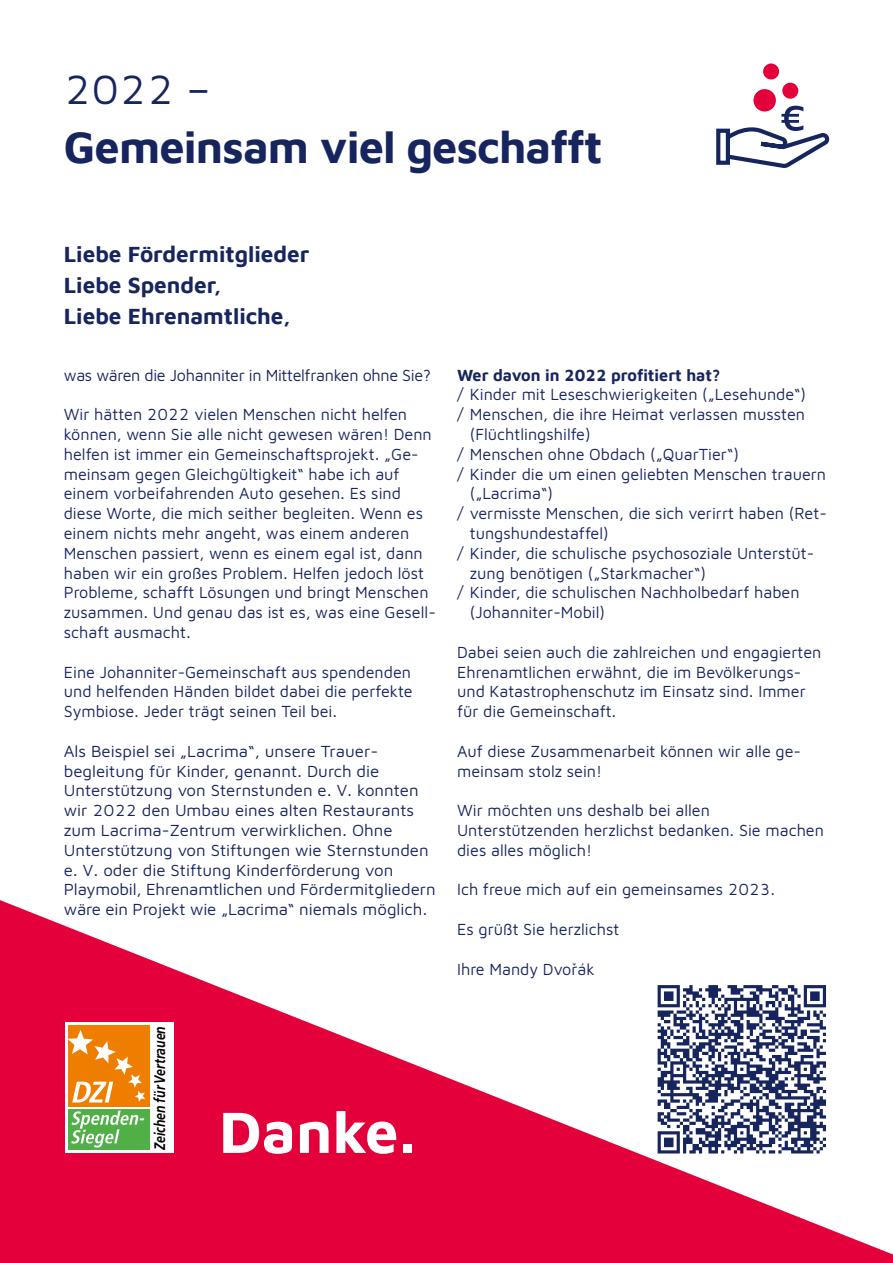
<style>
.page{position:relative;width:893px;height:1263px;background:#fff}
.page>*{position:absolute;margin:0;border:0;box-sizing:border-box;transform-origin:0 0}
.t1{font:700 60px "Maven Johanniter";color:#fff}
.t2{font:700 45px "Maven Johanniter";letter-spacing:-.02em;color:#17255f}
.t3{font:42px "Maven Johanniter";color:#17255f}
.t4{font:700 22.5px/31.2px "Maven Johanniter";color:#17255f}
.t5{font:16.5px/19.8px "Maven Johanniter";color:#17255f}
.t6{font:16.5px "Maven Johanniter";letter-spacing:-.02em;color:#17255f}
.t7{font:700 16.5px "Maven Johanniter";color:#17255f}
.t8{font:italic 700 15.3px "Frutiger";color:#000;scale:.8 1}
</style>
<div class="page">
<svg style="left:0;top:900px;width:893px;height:363px;fill:#e4003a"></svg>
<div style="left:753px;top:89px;width:23px;height:23px;background:#e4003a;border-radius:50%"></div>
<div style="left:782px;top:83px;width:16px;height:16px;background:#e4003a;border-radius:50%"></div>
<div style="left:763px;top:63px;width:16px;height:16px;background:#e4003a;border-radius:50%"></div>
<svg style="left:716px;top:106px;width:114px;height:62px"></svg>
<div style="left:654px;top:982px;width:175px;height:175px;background:#fff"></div>
<svg style="left:658px;top:985px;width:168px;height:168px"></svg>
<div style="left:65px;top:1022px;width:108px;height:131px;background:#fff"></div>
<div style="left:68px;top:1025px;width:82px;height:82px;background:#ef7d00"></div>
<div style="left:68px;top:1109px;width:82px;height:40px;background:#50af47"></div>
<svg style="left:71px;top:1110px;width:73px;height:37px"></svg>
<svg style="left:68px;top:1030px;width:77px;height:72px"></svg>
<h3 class="t3" style="left:64px;top:60px;width:148px">2022 –</h3>
<h2 class="t2" style="left:64px;top:115px;width:540px">Gemeinsam viel geschafft</h2>
<h3 class="t4" style="left:64px;top:237px;width:247px">Liebe Fördermitglieder<br>Liebe Spender,<br>Liebe Ehrenamtliche,</h3>
<p class="t6" style="left:64px;top:364px;width:369px">was wären die Johanniter in Mittelfranken ohne Sie?</p>
<p class="t5" style="left:64px;top:404px;width:374px">Wir hätten 2022 vielen Menschen nicht helfen können, wenn Sie alle nicht gewesen wären! Denn helfen ist immer ein Gemeinschaftsprojekt. „Ge&shy;meinsam gegen Gleichgültigkeit“ habe ich auf einem vorbeifahrenden Auto gesehen. Es sind diese Worte, die mich seither begleiten. Wenn es einem nichts mehr angeht, was einem anderen Menschen passiert, wenn es einem egal ist, dann haben wir ein großes Problem. Helfen jedoch löst Probleme, schafft Lösungen und bringt Menschen zusammen. Und genau das ist es, was eine Gesell&shy;schaft ausmacht.</p>
<p class="t5" style="left:64px;top:661px;width:351px;text-align:justify">Eine Johanniter-Gemeinschaft aus spendenden und helfenden Händen bildet dabei die perfekte Symbiose. Jeder trägt seinen Teil bei.</p>
<p class="t5" style="left:64px;top:740px;width:374px">Als Beispiel sei „Lacrima“, unsere Trauer&shy;begleitung für Kinder, genannt. Durch die Unterstützung von Sternstunden e. V. konnten wir 2022 den Umbau eines alten Restaurants zum Lacrima-Zentrum verwirklichen. Ohne Unterstützung von Stiftungen wie Sternstunden e. V. oder die Stiftung Kinderförderung von Playmobil, Ehrenamtlichen und Fördermitgliedern wäre ein Projekt wie „Lacrima“ niemals möglich.</p>
<p class="t8" style="left:151px;top:1149px;width:156px;rotate:-90deg">Zeichen für Vertrauen</p>
<h1 class="t1" style="left:219px;top:1090px;width:199px">Danke.</h1>
<p class="t7" style="left:457px;top:363px;width:265px">Wer davon in 2022 profitiert hat?</p>
<p class="t5" style="left:457px;top:384px;width:351px">/ Kinder mit Leseschwierigkeiten („Lesehunde“)</p>
<p class="t5" style="left:457px;top:404px;width:349px">/ Menschen, die ihre Heimat verlassen mussten</p>
<p class="t5" style="left:470px;top:423px;width:122px">(Flüchtlingshilfe)</p>
<p class="t5" style="left:457px;top:443px;width:283px">/ Menschen ohne Obdach („QuarTier“)</p>
<p class="t5" style="left:457px;top:463px;width:371px">/ Kinder die um einen geliebten Menschen trauern</p>
<p class="t5" style="left:470px;top:483px;width:85px">(„Lacrima“)</p>
<p class="t5" style="left:457px;top:503px;width:371px">/ vermisste Menschen, die sich verirrt haben (Ret-</p>
<p class="t5" style="left:470px;top:522px;width:140px">tungshundestaffel)</p>
<p class="t5" style="left:457px;top:542px;width:359px">/ Kinder, die schulische psychosoziale Unterstüt-</p>
<p class="t5" style="left:470px;top:562px;width:238px">zung benötigen („Starkmacher“)</p>
<p class="t5" style="left:457px;top:582px;width:344px">/ Kinder, die schulischen Nachholbedarf haben</p>
<p class="t5" style="left:470px;top:602px;width:137px">(Johanniter-Mobil)</p>
<p class="t5" style="left:457px;top:641px;width:366px">Dabei seien auch die zahlreichen und engagierten Ehrenamtlichen erwähnt, die im Bevölkerungs&shy;und Katastrophenschutz im Einsatz sind. Immer für die Gemeinschaft.</p>
<p class="t5" style="left:457px;top:740px;width:345px">Auf diese Zusammenarbeit können wir alle ge&shy;meinsam stolz sein!</p>
<p class="t5" style="left:457px;top:800px;width:368px">Wir möchten uns deshalb bei allen<br>Unterstützenden herzlichst bedanken. Sie machen dies alles möglich!</p>
<p class="t5" style="left:457px;top:879px;width:320px">Ich freue mich auf ein gemeinsames 2023.</p>
<p class="t5" style="left:457px;top:918px;width:164px">Es grüßt Sie herzlichst</p>
<p class="t5" style="left:457px;top:958px;width:139px">Ihre Mandy Dvořák</p>
</div>
